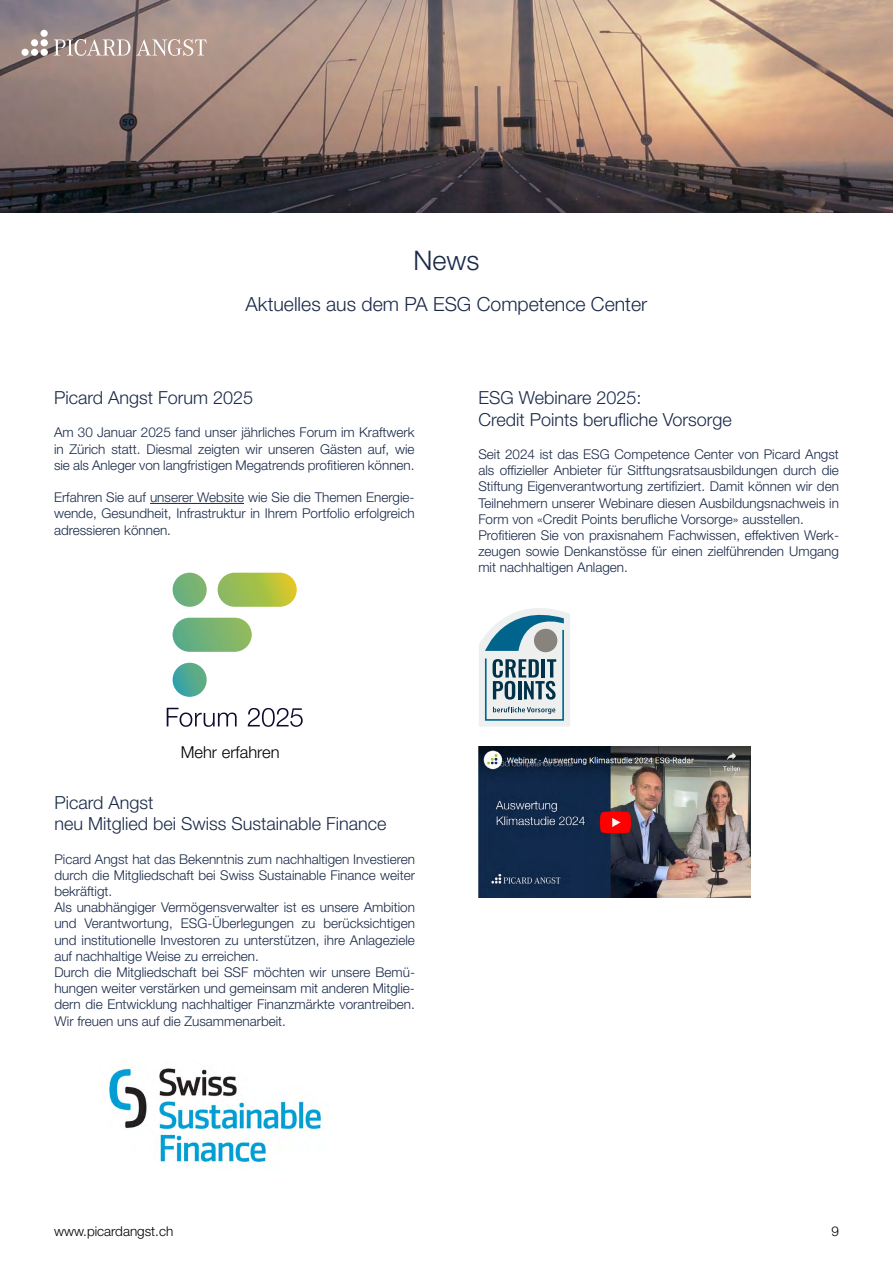
<style>
.page{position:relative;width:893px;height:1263px;background:#fff}
.page>*{position:absolute;margin:0;border:0;box-sizing:border-box;transform-origin:0 0}
.t1{font:300 27px "Helvetica Neue LT Std";color:#1a2a49}
.t2{font:300 19.5px "Helvetica Neue LT Std";color:#1a2a49}
.t3{font:300 18px/21.6px "Helvetica Neue LT Std";color:#1a2a49}
.t4{font:300 16.5px "Helvetica Neue LT Std";color:#000}
.t5{font:300 13.5px/16.2px "Helvetica Neue LT Std";color:#1a2a49;text-align:justify}
.t6{font:300 13.5px "Helvetica Neue LT Std";color:#000}
</style>
<div class="page">
<img style="left:0;top:0;width:893px;height:213px">
<hr style="left:150px;top:503px;width:94px;height:1px;background:#1a2a49">
<svg style="left:173px;top:573px;width:124px;height:124px"></svg>
<svg style="left:167px;top:708px;width:70px;height:19px"></svg>
<svg style="left:248px;top:708px;width:55px;height:19px"></svg>
<img style="left:109px;top:1067px;width:214px;height:99px">
<img style="left:478px;top:746px;width:272px;height:151px">
<svg style="left:479px;top:608px;width:91px;height:119px"></svg>
<svg style="left:22px;top:30px;width:185px;height:26px"></svg>
<h1 class="t1" style="left:413px;top:244px;width:68px">News</h1>
<h2 class="t2" style="left:246px;top:293px;width:403px">Aktuelles aus dem PA ESG Competence Center</h2>
<h3 class="t3" style="left:54px;top:386px;width:201px">Picard Angst Forum 2025</h3>
<p class="t5" style="left:54px;top:424px;width:362px">Am 30 Januar 2025 fand unser jährliches Forum im Kraftwerk in Zürich statt. Diesmal zeigten wir unseren Gästen auf, wie sie als Anleger von langfristigen Megatrends profitieren können.</p>
<p class="t5" style="left:54px;top:489px;width:362px">Erfahren Sie auf unserer Website wie Sie die Themen Energie&shy;wende, Gesundheit, Infrastruktur in Ihrem Portfolio erfolgreich adressieren können.</p>
<h3 class="t3" style="left:478px;top:386px;width:255px">ESG Webinare 2025:<br>Credit Points berufliche Vorsorge</h3>
<p class="t5" style="left:478px;top:446px;width:362px;text-align:left">Seit 2024 ist das ESG Competence Center von Picard Angst als offizieller Anbieter für Sitftungsratsausbildungen durch die Stiftung Eigenverantwortung zertifiziert. Damit können wir den Teilnehmern unserer Webinare diesen Ausbildungsnachweis in Form von «Credit Points berufliche Vorsorge» ausstellen.<br>Profitieren Sie von praxisnahem Fachwissen, effektiven Werk&shy;zeugen sowie Denkanstösse für einen zielführenden Umgang mit nachhaltigen Anlagen.</p>
<p class="t4" style="left:181px;top:742px;width:100px">Mehr erfahren</p>
<h3 class="t3" style="left:54px;top:791px;width:334px">Picard Angst<br>neu Mitglied bei Swiss Sustainable Finance</h3>
<p class="t5" style="left:54px;top:850px;width:362px;text-align:left">Picard Angst hat das Bekenntnis zum nachhaltigen Investieren durch die Mitgliedschaft bei Swiss Sustainable Finance weiter bekräftigt.<br>Als unabhängiger Vermögensverwalter ist es unsere Ambition und Verantwortung, ESG-Überlegungen zu berücksichtigen und institutionelle Investoren zu unterstützen, ihre Anlageziele auf nachhaltige Weise zu erreichen.<br>Durch die Mitgliedschaft bei SSF möchten wir unsere Bemü&shy;hungen weiter verstärken und gemeinsam mit anderen Mitglie&shy;dern die Entwicklung nachhaltiger Finanzmärkte vorantreiben.<br>Wir freuen uns auf die Zusammenarbeit.</p>
<p class="t6" style="left:54px;top:1223px;width:121px">www.picardangst.ch</p>
<p class="t6" style="left:831px;top:1223px;width:9px">9</p>
</div>
